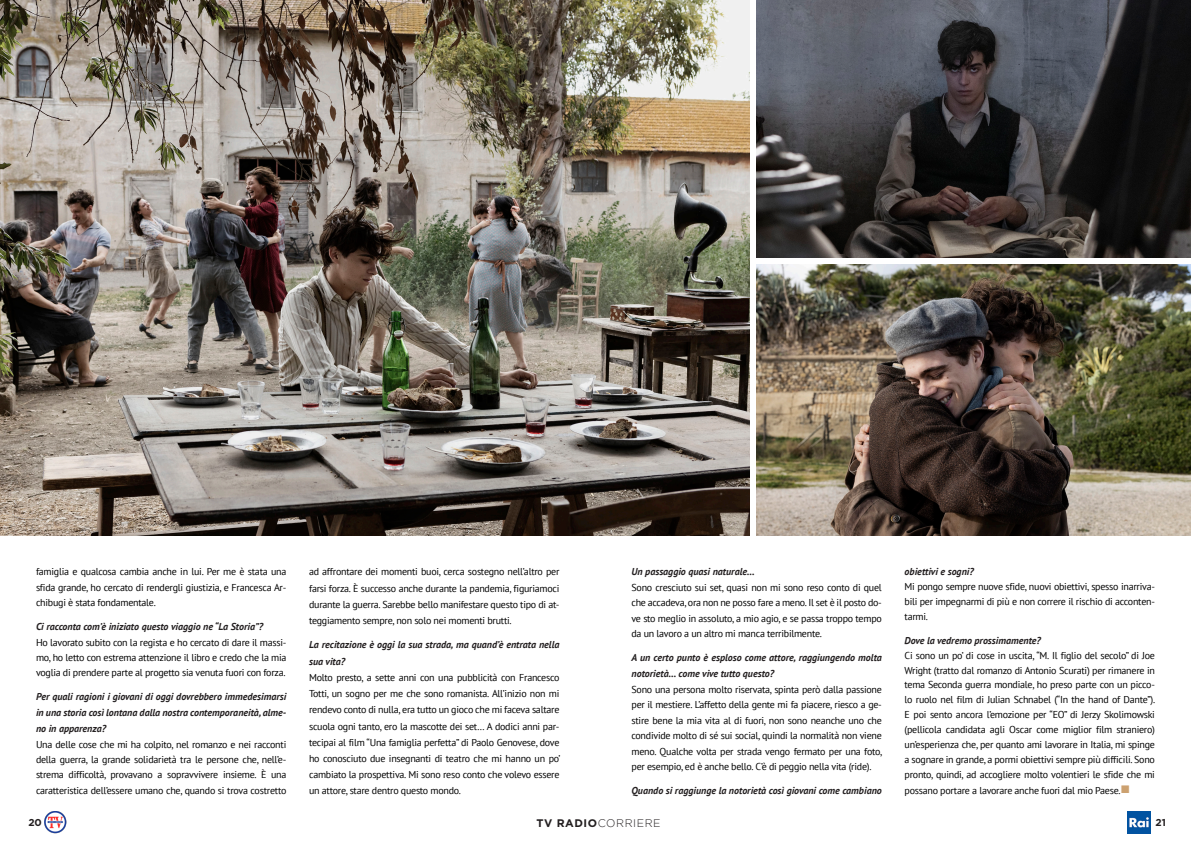
<style>
.page{position:relative;width:1191px;height:842px;background:#fff}
.page>*{position:absolute;margin:0;border:0;box-sizing:border-box;transform-origin:0 0}
.t1{font:300 11px "Gotham";letter-spacing:.05em;color:#231f20}
.t2{font:10px/16.1px "PT Sans";letter-spacing:-.025em;color:#000;text-align:justify}
.t3{font:italic 700 10px/15.9px "PT Sans";color:#231f20}
.t4{font:700 10px "Gotham";color:#231f20}
.s1{color:#cca170}
.s2{font-weight:700}
</style>
<div class="page">
<img style="left:44px;top:811px;width:22px;height:23px">
<img style="left:1127px;top:811px;width:23px;height:23px">
<img style="left:0;top:0;width:749px;height:536px">
<img style="left:756px;top:264px;width:435px;height:272px">
<img style="left:756px;top:0;width:435px;height:257px">
<p class="t2" style="left:36px;top:564px;width:252px;line-height:15.4px">famiglia e qualcosa cambia anche in lui. Per me è stata una sfida grande, ho cercato di rendergli giustizia, e Francesca Ar&shy;chibugi è stata fondamentale.</p>
<p class="t3" style="left:36px;top:618px;width:229px">Ci racconta com’è iniziato questo viaggio ne “La Storia”?</p>
<p class="t2" style="left:36px;top:634px;width:252px;line-height:15.4px">Ho lavorato subito con la regista e ho cercato di dare il massi&shy;mo, ho letto con estrema attenzione il libro e credo che la mia voglia di prendere parte al progetto sia venuta fuori con forza.</p>
<p class="t3" style="left:36px;top:689px;width:252px;text-align:justify">Per quali ragioni i giovani di oggi dovrebbero immedesimarsi in una storia così lontana dalla nostra contemporaneità, alme&shy;no in apparenza?</p>
<p class="t2" style="left:36px;top:736px;width:252px;line-height:15.4px">Una delle cose che mi ha colpito, nel romanzo e nei racconti della guerra, la grande solidarietà tra le persone che, nell’e&shy;strema difficoltà, provavano a sopravvivere insieme. È una caratteristica dell’essere umano che, quando si trova costretto</p>
<p class="t2" style="left:309px;top:564px;width:252px">ad affrontare dei momenti buoi, cerca sostegno nell’altro per farsi forza. È successo anche durante la pandemia, figuriamoci durante la guerra. Sarebbe bello manifestare questo tipo di at&shy;teggiamento sempre, non solo nei momenti brutti.</p>
<p class="t3" style="left:309px;top:636px;width:252px;line-height:16.6px">La recitazione è oggi la sua strada, ma quand’è entrata nella sua vita?</p>
<p class="t2" style="left:309px;top:669px;width:253px">Molto presto, a sette anni con una pubblicità con Francesco Totti, un sogno per me che sono romanista. All’inizio non mi rendevo conto di nulla, era tutto un gioco che mi faceva saltare scuola ogni tanto, ero la mascotte dei set… A dodici anni par&shy;tecipai al film “Una famiglia perfetta” di Paolo Genovese, dove ho conosciuto due insegnanti di teatro che mi hanno un po’ cambiato la prospettiva. Mi sono reso conto che volevo essere un attore, stare dentro questo mondo.</p>
<p class="t3" style="left:631px;top:564px;width:125px">Un passaggio quasi naturale…</p>
<p class="t2" style="left:631px;top:579px;width:252px;line-height:15.5px">Sono cresciuto sui set, quasi non mi sono reso conto di quel che accadeva, ora non ne posso fare a meno. Il set è il posto do&shy;ve sto meglio in assoluto, a mio agio, e se passa troppo tempo da un lavoro a un altro mi manca terribilmente.</p>
<p class="t3" style="left:631px;top:649px;width:252px">A un certo punto è esploso come attore, raggiungendo molta notorietà… come vive tutto questo?</p>
<p class="t2" style="left:631px;top:681px;width:252px;line-height:15.5px">Sono una persona molto riservata, spinta però dalla passione per il mestiere. L’affetto della gente mi fa piacere, riesco a ge&shy;stire bene la mia vita al di fuori, non sono neanche uno che condivide molto di sé sui social, quindi la normalità non viene meno. Qualche volta per strada vengo fermato per una foto, per esempio, ed è anche bello. C’è di peggio nella vita (ride).</p>
<p class="t3" style="left:631px;top:782px;width:252px">Quando si raggiunge la notorietà così giovani come cambiano</p>
<p class="t3" style="left:904px;top:564px;width:71px">obiettivi e sogni?</p>
<p class="t2" style="left:904px;top:579px;width:252px;line-height:14.9px">Mi pongo sempre nuove sfide, nuovi obiettivi, spesso inarriva&shy;bili per impegnarmi di più e non correre il rischio di acconten&shy;tarmi.</p>
<p class="t3" style="left:904px;top:632px;width:138px">Dove la vedremo prossimamente?</p>
<p class="t2" style="left:904px;top:647px;width:252px;line-height:15px">Ci sono un po’ di cose in uscita, “M. Il figlio del secolo” di Joe Wright (tratto dal romanzo di Antonio Scurati) per rimanere in tema Seconda guerra mondiale, ho preso parte con un picco&shy;lo ruolo nel film di Julian Schnabel (“In the hand of Dante”).<br>E poi sento ancora l’emozione per “EO” di Jerzy Skolimowski (pellicola candidata agli Oscar come miglior film straniero) un’esperienza che, per quanto ami lavorare in Italia, mi spinge a sognare in grande, a pormi obiettivi sempre più difficili. Sono pronto, quindi, ad accogliere molto volentieri le sfide che mi possano portare a lavorare anche fuori dal mio Paese.<span class="s1">■</span></p>
<p class="t4" style="left:28px;top:816px;width:15px">20</p>
<p class="t1" style="left:536px;top:817px;width:126px"><span class="s2">TV RADIO</span>CORRIERE</p>
<p class="t4" style="left:1155px;top:816px;width:12px">21</p>
</div>
